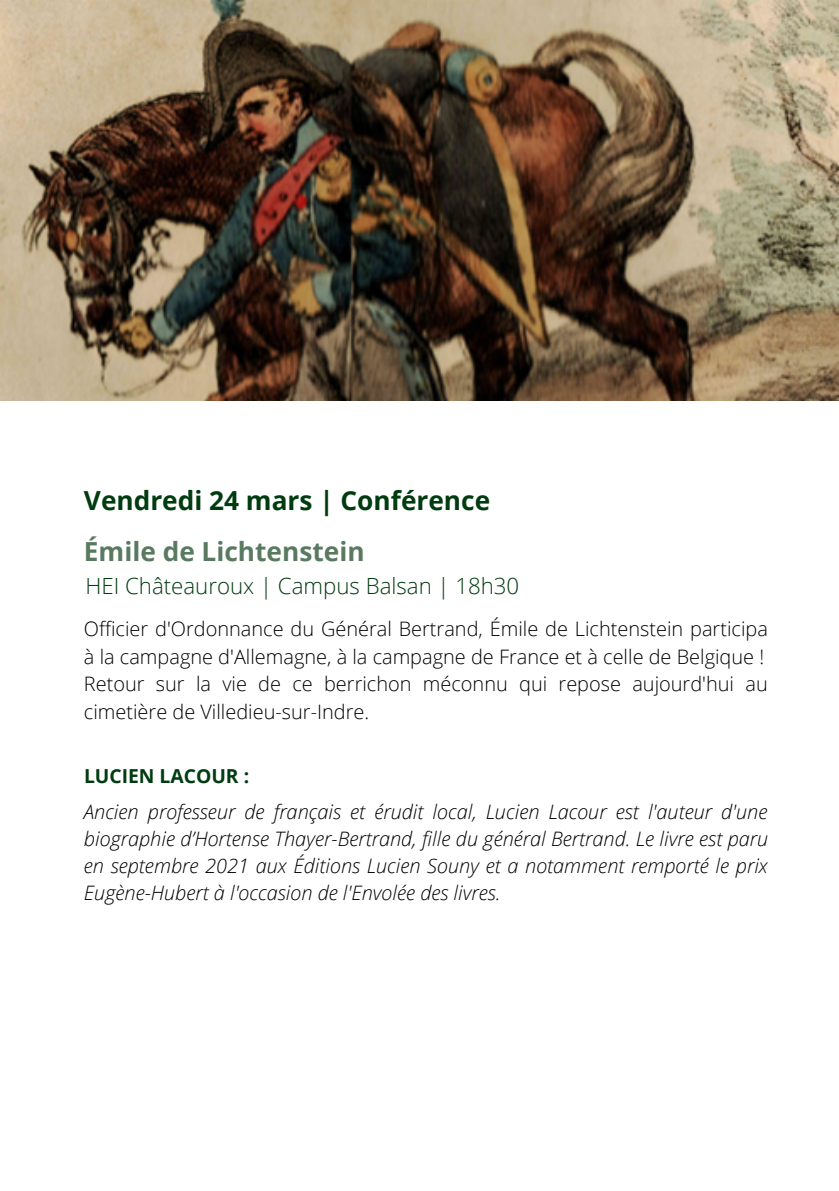
<style>
.page{position:relative;width:839px;height:1191px;background:#fff}
.page>*{position:absolute;margin:0;border:0;box-sizing:border-box;transform-origin:0 0}
.t1{font:700 26.2px "Open Sans";color:#013c10}
.t2{font:700 26.2px "Open Sans";color:#597a60}
.t3{font:300 22.2px "Open Sans";color:#013c10}
.t4{font:italic 300 20px/27px "Open Sans";color:#000;text-align:justify}
.t5{font:300 20px/27.6px "Open Sans";color:#000}
.t6{font:700 19.2px "Open Sans";color:#013c10}
</style>
<div class="page">
<img style="left:0;top:0;width:838px;height:400px">
<p class="t1" style="left:84px;top:482px;width:407px">Vendredi 24 mars | Conférence</p>
<p class="t2" style="left:84px;top:533px;width:282px">Émile de Lichtenstein</p>
<p class="t3" style="left:85px;top:571px;width:435px">HEI Châteauroux | Campus Balsan | 18h30</p>
<p class="t5" style="left:84px;top:615px;width:685px">Officier d'Ordonnance du Général Bertrand, Émile de Lichtenstein participa à la campagne d'Allemagne, à la campagne de France et à celle de Belgique !</p>
<p class="t5" style="left:84px;top:670px;width:685px">Retour sur la vie de ce berrichon méconnu qui repose aujourd'hui au cimetière de Villedieu-sur-Indre.</p>
<p class="t6" style="left:84px;top:763px;width:167px">LUCIEN LACOUR :</p>
<p class="t4" style="left:84px;top:797px;width:686px">Ancien professeur de français et érudit local, Lucien Lacour est l'auteur d'une biographie d’Hortense Thayer-Bertrand, fille du général Bertrand. Le livre est paru en septembre 2021 aux Éditions Lucien Souny et a notamment remporté le prix Eugène-Hubert à l'occasion de l'Envolée des livres.</p>
</div>
